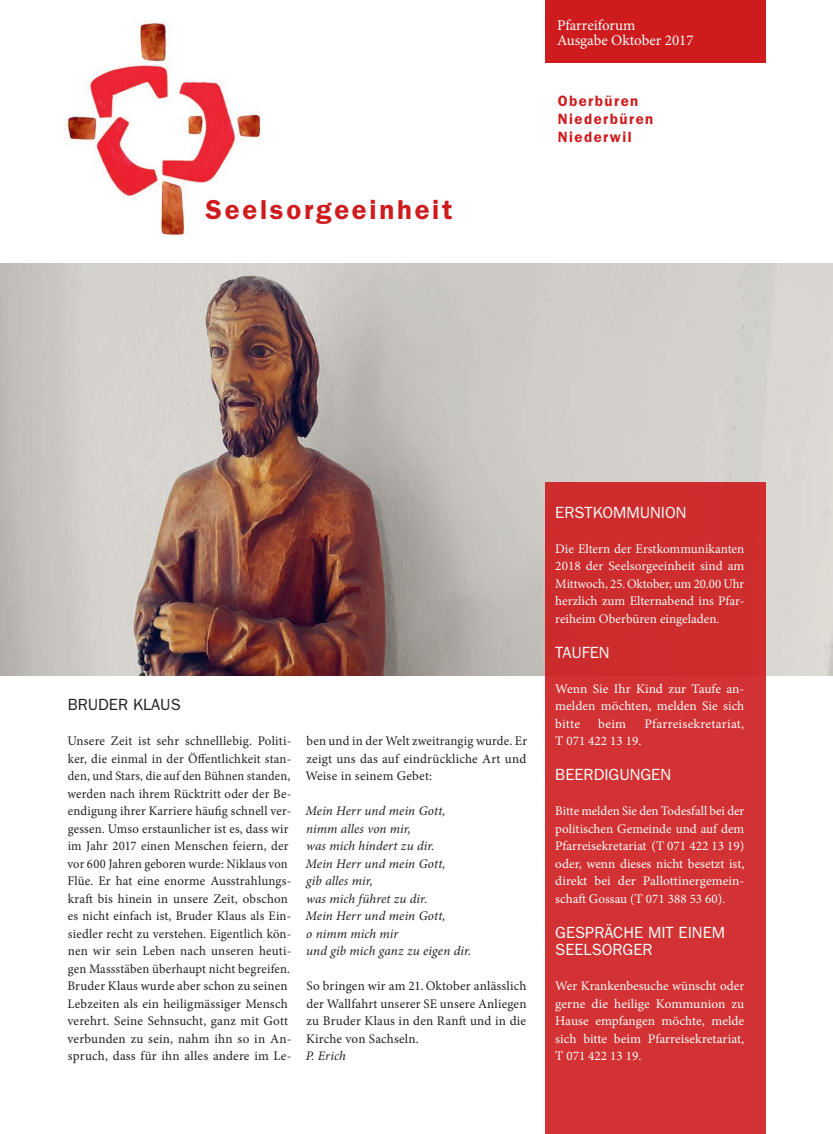
<style>
.page{position:relative;width:833px;height:1134px;background:#fff}
.page>*{position:absolute;margin:0;border:0;box-sizing:border-box;transform-origin:0 0}
.t1{font:600 27.5px "ITC Franklin Gothic Std";letter-spacing:.1em;color:#ce1b1d}
.t2{font:16.25px/17.5px "ITC Franklin Gothic Std";color:#fff}
.t3{font:16.25px "ITC Franklin Gothic Std";color:#231f20}
.t4{font:15px/15px "Minion Pro";color:#fff}
.t5{font:600 15px/18px "ITC Franklin Gothic Std";letter-spacing:.1em;color:#ce1b1d}
.t6{font:13.12px/17.5px "Minion Pro";letter-spacing:.015em;color:#231f20;text-align:justify}
.t7{font:13.12px/17.5px "Minion Pro";color:#fff;text-align:justify}
.t8{font:italic 13.12px/17.5px "Minion Pro";letter-spacing:.005em;color:#231f20}
.t9{font:13.12px "Minion Pro";letter-spacing:.02em;color:#fff}
</style>
<div class="page">
<img style="left:0;top:264px;width:833px;height:411px">
<img style="left:65px;top:20px;width:197px;height:216px">
<div style="left:544px;top:0;width:221px;height:63px;background:#ce1b1d"></div>
<div style="left:544px;top:483px;width:221px;height:651px;background:#d23234"></div>
<h1 class="t1" style="left:206px;top:193px;width:248px">Seelsorgeeinheit</h1>
<p class="t4" style="left:557px;top:18px;width:138px">Pfarreiforum<br>Ausgabe Oktober 2017</p>
<p class="t5" style="left:557px;top:92px;width:97px">Oberbüren<br>Niederbüren<br>Niederwil</p>
<p class="t3" style="left:68px;top:695px;width:115px">BRUDER KLAUS</p>
<p class="t6" style="left:67px;top:732px;width:225px;text-align:left">Unsere Zeit ist sehr schnelllebig. Politi&shy;ker, die einmal in der Öffentlichkeit stan&shy;den, und Stars, die auf den Bühnen standen, werden nach ihrem Rücktritt oder der Be&shy;endigung ihrer Karriere häufig schnell ver&shy;gessen. Umso erstaunlicher ist es, dass wir im Jahr 2017 einen Menschen feiern, der vor 600 Jahren geboren wurde: Niklaus von Flüe. Er hat eine enorme Ausstrahlungs&shy;kraft bis hinein in unsere Zeit, obschon es nicht einfach ist, Bruder Klaus als Ein&shy;siedler recht zu verstehen. Eigentlich kön&shy;nen wir sein Leben nach unseren heuti&shy;gen Massstäben überhaupt nicht begreifen.<br>Bruder Klaus wurde aber schon zu seinen Lebzeiten als ein heiligmässiger Mensch verehrt. Seine Sehnsucht, ganz mit Gott verbunden zu sein, nahm ihn so in An&shy;spruch, dass für ihn alles andere im Le-</p>
<p class="t6" style="left:305px;top:732px;width:223px">ben und in der Welt zweitrangig wurde. Er zeigt uns das auf eindrückliche Art und Weise in seinem Gebet:</p>
<p class="t8" style="left:305px;top:802px;width:167px">Mein Herr und mein Gott, nimm alles von mir,<br>was mich hindert zu dir.<br>Mein Herr und mein Gott,<br>gib alles mir,<br>was mich führet zu dir.<br>Mein Herr und mein Gott,<br>o nimm mich mir<br>und gib mich ganz zu eigen dir.</p>
<p class="t6" style="left:306px;top:977px;width:222px">So bringen wir am 21. Oktober anlässlich der Wallfahrt unserer SE unsere Anliegen zu Bruder Klaus in den Ranft und in die Kirche von Sachseln.</p>
<p class="t8" style="left:306px;top:1047px;width:42px">P. Erich</p>
<p class="t2" style="left:555px;top:504px;width:133px">ERSTKOMMUNION</p>
<p class="t7" style="left:555px;top:540px;width:191px">Die Eltern der Erstkommunikanten 2018 der Seelsorgeeinheit sind am Mittwoch, 25.Oktober, um 20.00 Uhr herzlich zum Elternabend ins Pfar&shy;reiheim Oberbüren eingeladen.</p>
<p class="t2" style="left:555px;top:644px;width:56px">TAUFEN</p>
<p class="t7" style="left:555px;top:680px;width:191px">Wenn Sie Ihr Kind zur Taufe an&shy;melden möchten, melden Sie sich bitte</p>
<p class="t7" style="left:598px;top:715px;width:29px">beim</p>
<p class="t9" style="left:644px;top:715px;width:101px">Pfarreisekretariat,</p>
<p class="t7" style="left:555px;top:732px;width:88px">T 071 422 13 19.</p>
<p class="t2" style="left:555px;top:766px;width:117px">BEERDIGUNGEN</p>
<p class="t7" style="left:555px;top:802px;width:191px">Bitte melden Sie den Todesfall bei der politischen Gemeinde und auf dem Pfarreisekretariat (T 071 422 13 19) oder, wenn dieses nicht besetzt ist, direkt bei der Pallottinergemein&shy;schaft Gossau (T 071 388 53 60).</p>
<p class="t2" style="left:555px;top:924px;width:171px">GESPRÄCHE MIT EINEM<br>SEELSORGER</p>
<p class="t7" style="left:555px;top:977px;width:191px">Wer Krankenbesuche wünscht oder gerne die heilige Kommunion zu Hause empfangen möchte, melde sich bitte beim Pfarreisekretariat, T 071 422 13 19.</p>
</div>
